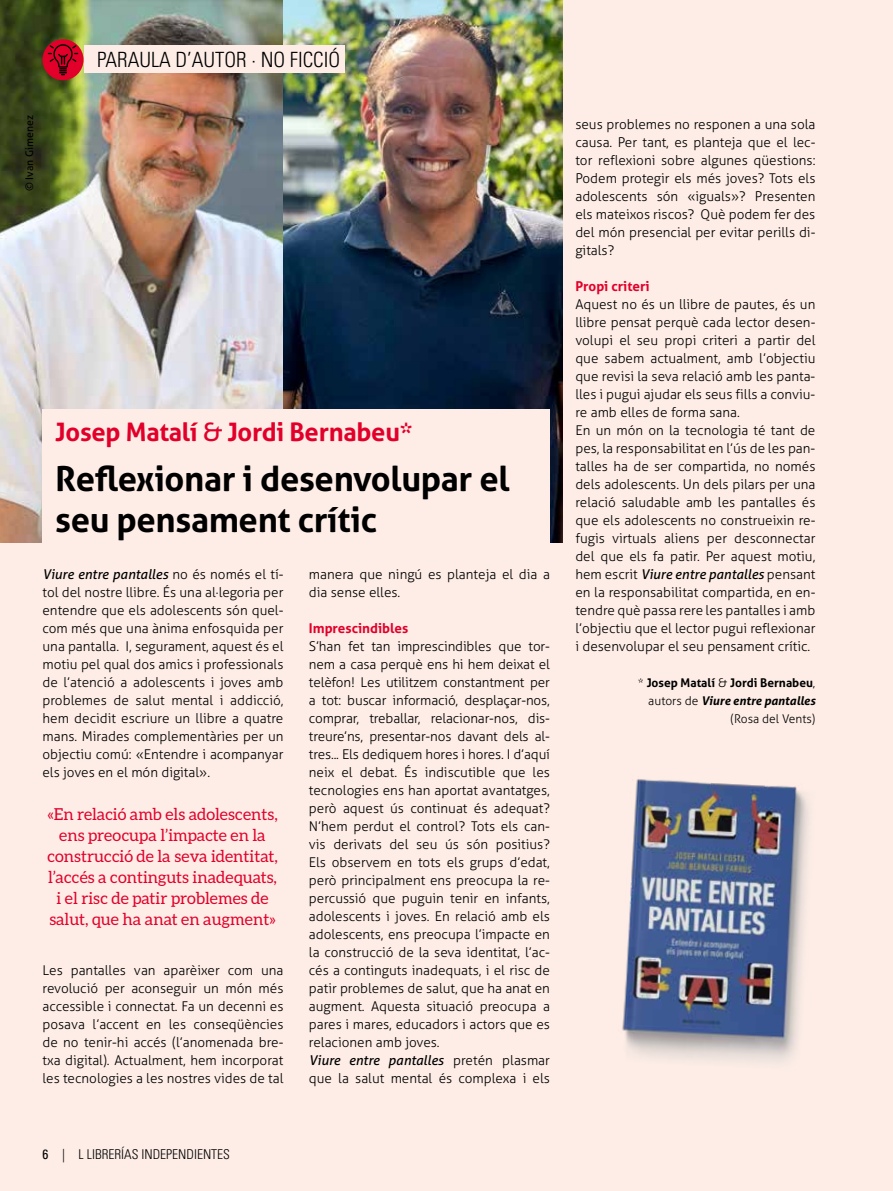
<style>
.page{position:relative;width:893px;height:1191px;background:#fdede6}
.page>*{position:absolute;margin:0;border:0;box-sizing:border-box;transform-origin:0 0}
.t1{font:700 34.5px/41.4px "Aller";letter-spacing:-.01em;color:#000}
.t2{font:700 25.5px "Aller";letter-spacing:-.01em;color:#e2002a}
.t3{font:300 condensed 21px "Univers LT Std";color:#000}
.t4{font:16.5px/21px "Aleo";color:#e2002a;text-align:center}
.t5{font:300 13.5px/18px "Aller";color:#000;text-align:justify}
.t6{font:700 13.5px "Aller";color:#e2002a}
.t7{font:300 condensed 13.5px "Univers LT Std";color:#000}
.t8{font:300 12px/18px "Aller";color:#000;text-align:right}
.t9{font:10.5px "Aller";color:#000}
.s1{font-weight:400}
.s2{font-weight:400;font-style:italic}
.s3{font-weight:700}
.s4{font-weight:700;font-style:italic}
</style>
<div class="page">
<img style="left:0;top:0;width:563px;height:542px">
<div style="left:43px;top:409px;width:507px;height:136px;background:#fdede6"></div>
<img style="left:622px;top:779px;width:187px;height:283px">
<div style="left:43px;top:39px;width:41px;height:41px;background:#e2002a;border-radius:50%"></div>
<svg style="left:47px;top:44px;width:32px;height:32px"></svg>
<div style="left:84px;top:46px;width:260px;height:27px;background:#fdede6"></div>
<p class="t9" style="left:23px;top:191px;width:77px;rotate:-90deg">© Ivan Gimenez</p>
<h3 class="t3" style="left:97px;top:47px;width:245px">PARAULA D’AUTOR · NO FICCIÓ</h3>
<h2 class="t2" style="left:55px;top:416px;width:358px">Josep Matalí <span class="s1">&amp;</span> Jordi Bernabeu*</h2>
<h1 class="t1" style="left:55px;top:457px;width:456px">Reflexionar i desenvolupar el seu pensament crític</h1>
<p class="t5" style="left:43px;top:565px;width:242px"><span class="s2">Viure entre pantalles</span> no és només el tí&shy;tol del nostre llibre. És una al·legoria per entendre que els adolescents són quel&shy;com més que una ànima enfosquida per una pantalla. I, segurament, aquest és el motiu pel qual dos amics i professionals de l’atenció a adolescents i joves amb problemes de salut mental i addicció, hem decidit escriure un llibre a quatre mans. Mirades complementàries per un objectiu comú: «Entendre i acompanyar els joves en el món digital».</p>
<p class="t4" style="left:47px;top:803px;width:232px">«En relació amb els adolescents, ens preocupa l’impacte en la construcció de la seva identitat, l’accés a continguts inadequats, i el risc de patir problemes de salut, que ha anat en augment»</p>
<p class="t5" style="left:43px;top:961px;width:242px">Les pantalles van aparèixer com una revolució per aconseguir un món més accessible i connectat. Fa un decenni es posava l’accent en les conseqüències de no tenir-hi accés (l’anomenada bre&shy;txa digital). Actualment, hem incorporat les tecnologies a les nostres vides de tal</p>
<p class="t7" style="left:43px;top:1146px;width:189px"><span class="s1">6</span> | L LIBRERÍAS INDEPENDIENTES</p>
<p class="t5" style="left:309px;top:565px;width:243px">manera que ningú es planteja el dia a dia sense elles.</p>
<p class="t6" style="left:309px;top:619px;width:101px">Imprescindibles</p>
<p class="t5" style="left:309px;top:637px;width:243px;text-align:left">S’han fet tan imprescindibles que tor&shy;nem a casa perquè ens hi hem deixat el telèfon! Les utilitzem constantment per a tot: buscar informació, desplaçar-nos, comprar, treballar, relacionar-nos, dis&shy;treure’ns, presentar-nos davant dels al&shy;tres... Els dediquem hores i hores. I d’aquí neix el debat. És indiscutible que les tecnologies ens han aportat avantatges, però aquest ús continuat és adequat?<br>N’hem perdut el control? Tots els can&shy;vis derivats del seu ús són positius?<br>Els observem en tots els grups d’edat, però principalment ens preocupa la re&shy;percussió que puguin tenir en infants, adolescents i joves. En relació amb els adolescents, ens preocupa l’impacte en la construcció de la seva identitat, l’ac&shy;cés a continguts inadequats, i el risc de patir problemes de salut, que ha anat en augment. Aquesta situació preocupa a pares i mares, educadors i actors que es relacionen amb joves.<br><span class="s2">Viure entre pantalles</span> pretén plasmar que la salut mental és complexa i els</p>
<p class="t5" style="left:575px;top:115px;width:242px">seus problemes no responen a una sola causa. Per tant, es planteja que el lec&shy;tor reflexioni sobre algunes qüestions:<br>Podem protegir els més joves? Tots els adolescents són «iguals»? Presenten els mateixos riscos? Què podem fer des del món presencial per evitar perills di&shy;gitals?</p>
<p class="t6" style="left:575px;top:277px;width:76px">Propi criteri</p>
<p class="t5" style="left:575px;top:295px;width:242px;text-align:left">Aquest no és un llibre de pautes, és un llibre pensat perquè cada lector desen&shy;volupi el seu propi criteri a partir del que sabem actualment, amb l’objectiu que revisi la seva relació amb les panta&shy;lles i pugui ajudar els seus fills a conviu&shy;re amb elles de forma sana.<br>En un món on la tecnologia té tant de pes, la responsabilitat en l’ús de les pan&shy;talles ha de ser compartida, no només dels adolescents. Un dels pilars per una relació saludable amb les pantalles és que els adolescents no construeixin re&shy;fugis virtuals aliens per desconnectar del que els fa patir. Per aquest motiu, hem escrit <span class="s2">Viure entre pantalles</span> pensant en la responsabilitat compartida, en en&shy;tendre què passa rere les pantalles i amb l’objectiu que el lector pugui reflexionar i desenvolupar el seu pensament crític.</p>
<p class="t8" style="left:638px;top:673px;width:179px">* <span class="s3">Josep Matalí</span> &amp; <span class="s3">Jordi Bernabeu</span>, autors de <span class="s4">Viure entre pantalles </span>(Rosa del Vents)</p>
</div>
